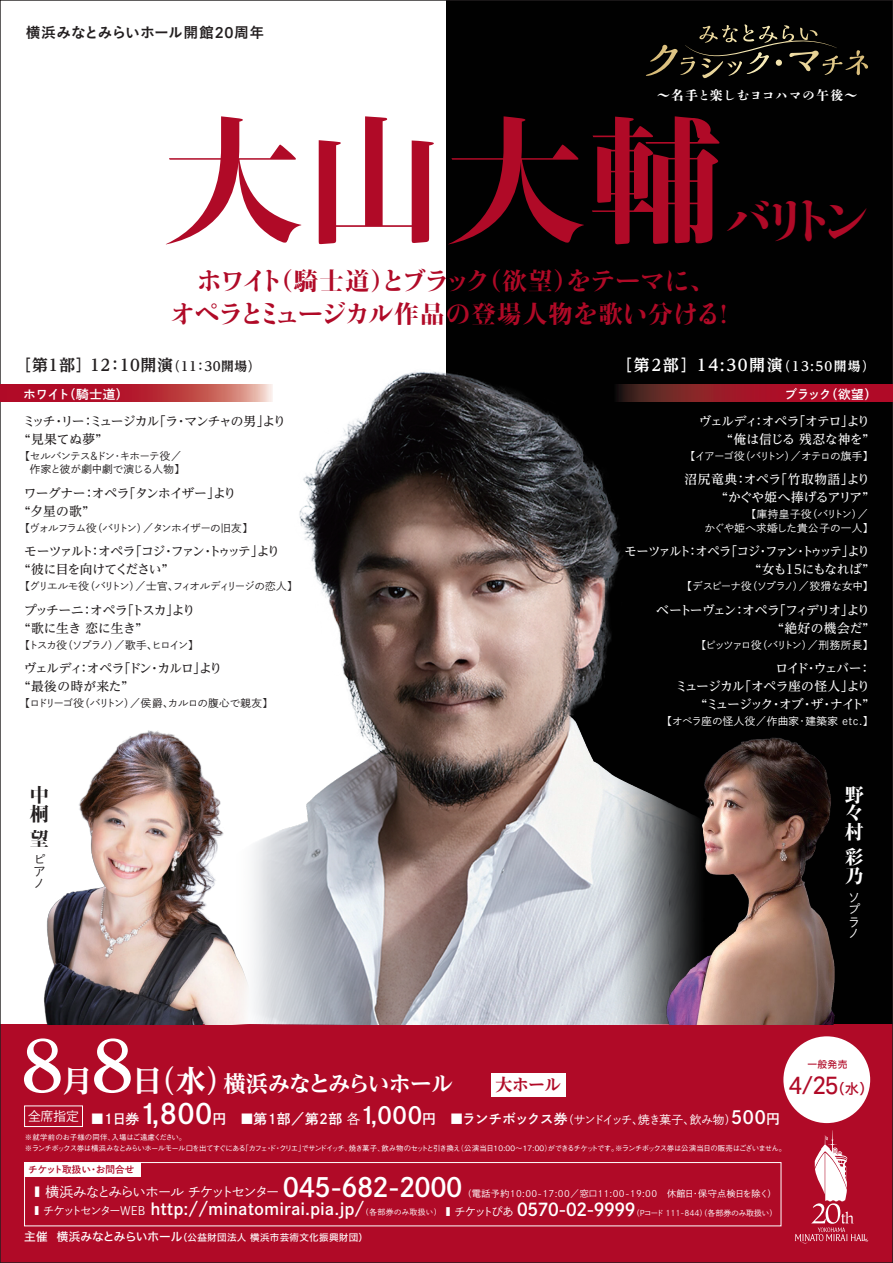
<style>
.page{position:relative;width:893px;height:1263px;background:#fff}
.page>*{position:absolute;margin:0;border:0;box-sizing:border-box;transform-origin:0 0}
.t1{font:800 137.1px "Kocho Std";color:#b00a27}
.t2{font:700 expanded 68.1px "Reim Yonz Pr 6";color:#fff}
.t3{font:800 45.75px "Kocho Std";color:#b00a27}
.t4{font:700 expanded 29.7px "Reim Yonz Pr 6";color:#fff}
.t5{font:500 24.9px "Vaud";color:#b00a27;scale:.95 1}
.t6{font:800 24.45px/33px "Kocho Std";color:#b00a27;text-align:center}
.t7{font:700 expanded 22.35px "Reim Yonz Pr 6";letter-spacing:-.06em;color:#fff}
.t8{font:800 19.2px/18.6px "Kocho Std";color:#fff;text-align:justify}
.t9{font:800 19.2px/19.2px "Kocho Std";color:#231f20}
.t10{font:700 expanded 16.95px "Reim Yonz Pr 6";color:#b00a27}
.t11{font:700 15.9px "Reim Ythz Pr 6";letter-spacing:.04em;color:#231f20}
.t12{font:700 15.9px "Reim Ythz Pr 6";letter-spacing:.1em;color:#fff}
.t13{font:14.85px "Koburina Go Std N W6";letter-spacing:-.015em;color:#231f20}
.t14{font:13.8px "Shuei Go Gin Std B";letter-spacing:-.02em;color:#fff}
.t15{font:13.8px "Shuei Go Gin Std L";letter-spacing:-.135em;color:#fff;scale:.4 1}
.t16{font:800 12.9px "Shuei Shogo M Sen";letter-spacing:.045em;color:#fff}
.t17{font:500 12.75px/18px "Reim Yonz Pr 6";letter-spacing:-.065em;color:#fff;text-align:right}
.t18{font:500 12.75px/18px "Reim Yonz Pr 6";letter-spacing:-.035em;color:#231f20}
.t19{font:500 12.75px/18px "Reim Yonz Pr 6";letter-spacing:-.1em;color:#231f20}
.t20{font:500 12.75px/18px "Reim Yonz Pr 6";letter-spacing:-.11em;color:#fff;text-align:right;scale:.96 1}
.t21{font:500 12.75px/18px "Reim Yonz Pr 6";letter-spacing:-.08em;color:#231f20}
.t22{font:500 12.75px/18px "Reim Yonz Pr 6";letter-spacing:-.005em;color:#fff;text-align:right}
.t23{font:500 12.75px/18px "Reim Yonz Pr 6";letter-spacing:-.03em;color:#231f20}
.t24{font:500 12.75px/18px "Reim Yonz Pr 6";letter-spacing:-.04em;color:#fff;text-align:right}
.t25{font:12.75px "Shuei Go Gin Std B";letter-spacing:-.035em;color:#fff}
.t26{font:12.75px/12.1px "Shuei Go Gin Std L";color:#fff}
.t27{font:12.75px/11.9px "Shuei Go Gin Std L";color:#231f20;text-align:justify}
.t28{font:10.65px "Shuei Go Gin Std L";letter-spacing:-.085em;color:#231f20}
.t29{font:10.65px/13.5px "Shuei Go Gin Std L";letter-spacing:-.055em;color:#231f20}
.t30{font:10.65px/13.5px "Shuei Go Gin Std L";letter-spacing:.01em;color:#fff}
.t31{font:10.65px "Shuei Go Gin Std L";letter-spacing:.02em;color:#fff}
.t32{font:10.65px "Shuei Go Gin Std L";letter-spacing:-.15em;color:#231f20}
.t33{font:10.65px "Shuei Go Gin Std L";letter-spacing:-.1em;color:#fff}
.t34{font:10.65px "Shuei Go Gin Std L";letter-spacing:-.05em;color:#fff}
.t35{font:10.65px "Shuei Go Gin Std L";letter-spacing:-.155em;color:#fff}
.t36{font:9.75px "Hira Kaku Std N W5";color:#b00a27}
.t37{font:9.6px "Hira Kaku Std N W5";letter-spacing:.03em;color:#fff}
.t38{font:9.6px "Shuei Go Gin Std B";letter-spacing:-.005em;color:#b00a27}
.t39{font:9.15px "Shuei Go Gin Std L";letter-spacing:.04em;color:#fff}
.t40{font:7.95px "Shuei Go Gin Std L";color:#fff}
.t41{font:500 7.5px/10.5px "Gothic BBB Pro";letter-spacing:-.095em;color:#fff}
.s1{font-family:"Vaud";font-weight:600;font-size:15.6px}
.s2{font-size:12.75px}
.s3{font-size:29.7px}
.s4{font-size:27.6px}
.s5{font-family:"Shuei Go Gin Std L"}
.s6{font-size:23.4px}
.s7{font-family:"Shuei Go Gin Std L";font-size:11.7px}
.s8{font-size:18px}
.s9{font-family:"Shuei Go Gin Std B";font-size:26.1px}
.s10{font-size:11.7px}
.s11{font-family:"Shuei Go Gin Std B";font-size:17.55px}
.s12{font-family:"Hira Kaku Std N W5";font-weight:400;font-size:14.25px}
</style>
<div class="page">
<div style="left:446px;top:0;width:447px;height:1263px;background:#010101"></div>
<div style="left:0;top:1025px;width:893px;height:238px;background:#b00a27"></div>
<img style="left:229px;top:371px;width:477px;height:654px">
<img style="left:632px;top:716px;width:205px;height:309px">
<img style="left:42px;top:724px;width:208px;height:301px">
<svg style="left:795px;top:1130px;width:73px;height:113px"></svg>
<svg style="left:646px;top:24px;width:222px;height:54px"></svg>
<div style="left:783px;top:1036px;width:87px;height:87px;background:#fff;border-radius:50%"></div>
<svg style="left:0;top:385px;width:272px;height:17px;background:#bd3844"></svg>
<svg style="left:612px;top:385px;width:281px;height:17px;background:#8f1625"></svg>
<div style="left:491px;top:1073px;width:75px;height:23px;background:#fff"></div>
<div style="left:24px;top:1162px;width:117px;height:15px;background:#fff"></div>
<div style="left:24px;top:1105px;width:59px;height:22px;border:1px solid #fff"></div>
<div style="left:24px;top:1162px;width:757px;height:64px;border:1px solid #fff"></div>
<h3 class="t13" style="left:26px;top:21px;width:240px">横浜みなとみらいホール開館<span class="s1">20</span>周年</h3>
<h3 class="t16" style="left:657px;top:85px;width:202px">～名手と楽しむヨコハマの午後～</h3>
<h1 class="t1" style="left:164px;top:70px;width:562px">大山大輔</h1>
<h3 class="t3" style="left:725px;top:184px;width:145px">バリトン</h3>
<h3 class="t6" style="left:171px;top:261px;width:567px">ホワイト（騎士道）とブラック（欲望）をテーマに、<br>オペラとミュージカル作品の登場人物を歌い分ける！</h3>
<h3 class="t11" style="left:15px;top:352px;width:246px">［第1部］12：10開演<span class="s2">（11：30開場）</span></h3>
<h3 class="t12" style="left:616px;top:352px;width:260px">［第2部］14:30開演<span class="s2">（13:50開場）</span></h3>
<h3 class="t25" style="left:23px;top:385px;width:107px">ホワイト（騎士道）</h3>
<h3 class="t25" style="left:784px;top:385px;width:94px">ブラック（欲望）</h3>
<h3 class="t21" style="left:23px;top:412px;width:265px">ミッチ・リー：ミュージカル「ラ・マンチャの男」より“見果てぬ夢”</h3>
<h3 class="t29" style="left:30px;top:449px;width:157px;text-indent:-11px">【セルバンテス＆ドン・キホーテ役／作家と彼が劇中劇で演じる人物】</h3>
<h3 class="t18" style="left:24px;top:484px;width:214px">ワーグナー：オペラ「タンホイザー」より“夕星の歌”</h3>
<h3 class="t28" style="left:19px;top:521px;width:235px">【ヴォルフラム役（バリトン）／タンホイザーの旧友】</h3>
<h3 class="t19" style="left:24px;top:542px;width:257px">モーツァルト：オペラ「コジ・ファン・トゥッテ」より“彼に目を向けてください”</h3>
<h3 class="t28" style="left:19px;top:579px;width:280px">【グリエルモ役（バリトン）／士官、フィオルディリージの恋人】</h3>
<h3 class="t18" style="left:24px;top:601px;width:173px">プッチーニ：オペラ「トスカ」より“歌に生き 恋に生き”</h3>
<h3 class="t32" style="left:19px;top:638px;width:181px">【トスカ役（ソプラノ）／歌手、ヒロイン】</h3>
<h3 class="t23" style="left:24px;top:659px;width:200px">ヴェルディ：オペラ「ドン・カルロ」より“最後の時が来た”</h3>
<h3 class="t28" style="left:19px;top:696px;width:255px">【ロドリーゴ役（バリトン）／侯爵、カルロの腹心で親友】</h3>
<h3 class="t9" style="left:30px;top:782px;width:20px">中桐</h3>
<h3 class="t9" style="left:30px;top:827px;width:20px">望</h3>
<h3 class="t27" style="left:33px;top:853px;width:13px">ピアノ</h3>
<h3 class="t24" style="left:699px;top:412px;width:172px">ヴェルディ：オペラ「オテロ」より“俺は信じる 残忍な神を”</h3>
<h3 class="t33" style="left:685px;top:449px;width:190px">【イアーゴ役（バリトン）／オテロの旗手】</h3>
<h3 class="t22" style="left:685px;top:470px;width:187px">沼尻竜典：オペラ「竹取物語」より“かぐや姫へ捧げるアリア”</h3>
<h3 class="t30" style="left:705px;top:507px;width:170px;text-indent:41px">【庫持皇子役（バリトン）／かぐや姫へ求婚した貴公子の一人】</h3>
<h3 class="t20" style="left:624px;top:542px;width:257px">モーツァルト：オペラ「コジ・ファン・トゥッテ」より“女も15にもなれば”</h3>
<h3 class="t34" style="left:682px;top:579px;width:193px">【デスピーナ役（ソプラノ）／狡猾な女中】</h3>
<h3 class="t17" style="left:656px;top:601px;width:215px">ベートーヴェン：オペラ「フィデリオ」より“絶好の機会だ”</h3>
<h3 class="t35" style="left:696px;top:638px;width:179px">【ピッツァロ役（バリトン）／刑務所長】</h3>
<h3 class="t17" style="left:675px;top:659px;width:198px">ロイド・ウェバー：<br>ミュージカル「オペラ座の怪人」より“ミュージック・オブ・ザ・ナイト”</h3>
<h3 class="t31" style="left:662px;top:714px;width:213px">【オペラ座の怪人役／作曲家・建築家 etc.】</h3>
<h3 class="t8" style="left:845px;top:782px;width:20px">野々村</h3>
<h3 class="t8" style="left:845px;top:845px;width:20px;line-height:19.2px">彩乃</h3>
<h3 class="t26" style="left:848px;top:891px;width:14px">ソプラノ</h3>
<h2 class="t2" style="left:21px;top:1010px;width:114px">8 8</h2>
<h3 class="t4" style="left:63px;top:1056px;width:31px">月</h3>
<h3 class="t7" style="left:132px;top:1065px;width:322px"><span class="s3">日（水）</span>横浜みなとみらいホール</h3>
<h3 class="t10" style="left:496px;top:1070px;width:67px">大ホール</h3>
<h3 class="t14" style="left:91px;top:1109px;width:691px">■1日券<span class="s4">1,800</span>円　■第1部／第2部 <span class="s5">各</span><span class="s6">1,000</span>円　■ランチボックス券<span class="s7">（サンドイッチ、焼き菓子、飲み物）</span><span class="s8">500</span>円</h3>
<p class="t41" style="left:25px;top:1131px;width:763px">※就学前のお子様の同伴、入場はご遠慮ください。<br>※ランチボックス券は横浜みなとみらいホールモール口を出てすぐにある「カフェ・ド・クリエ」でサンドイッチ、焼き菓子、飲み物のセットと引き換え（公演当日10:00～17:00）ができるチケットです。※ランチボックス券は公演当日の販売はございません。</p>
<h3 class="t26" style="left:28px;top:1110px;width:53px">全席指定</h3>
<p class="t38" style="left:28px;top:1163px;width:108px">チケット取扱い・お問合せ</p>
<h3 class="t15" style="left:35px;top:1182px;width:1072px">■　横浜みなとみらいホール チケットセンター <span class="s9">045-682-2000</span></h3>
<p class="t39" style="left:462px;top:1187px;width:316px">（電話予約10:00-17:00／窓口11:00-19:00　休館日・保守点検日を除く）</p>
<p class="t40" style="left:35px;top:1208px;width:744px"><sup>■　チケットセンターWEB</sup> <sup>http://minatomirai.pia.jp/</sup>（各部券のみ取扱い） <span class="s10">■ チケットぴあ</span> <span class="s11">0570-02-9999</span>（Pコード 111-844）（各部券のみ取扱い）</p>
<p class="t37" style="left:24px;top:1230px;width:345px"><span class="s10">主催 横浜みなとみらいホール</span>（公益財団法人 横浜市芸術文化振興財団）</p>
<h3 class="t36" style="left:807px;top:1057px;width:41px">一般発売</h3>
<h3 class="t5" style="left:789px;top:1070px;width:91px">4/25<span class="s12">（水）</span></h3>
</div>
